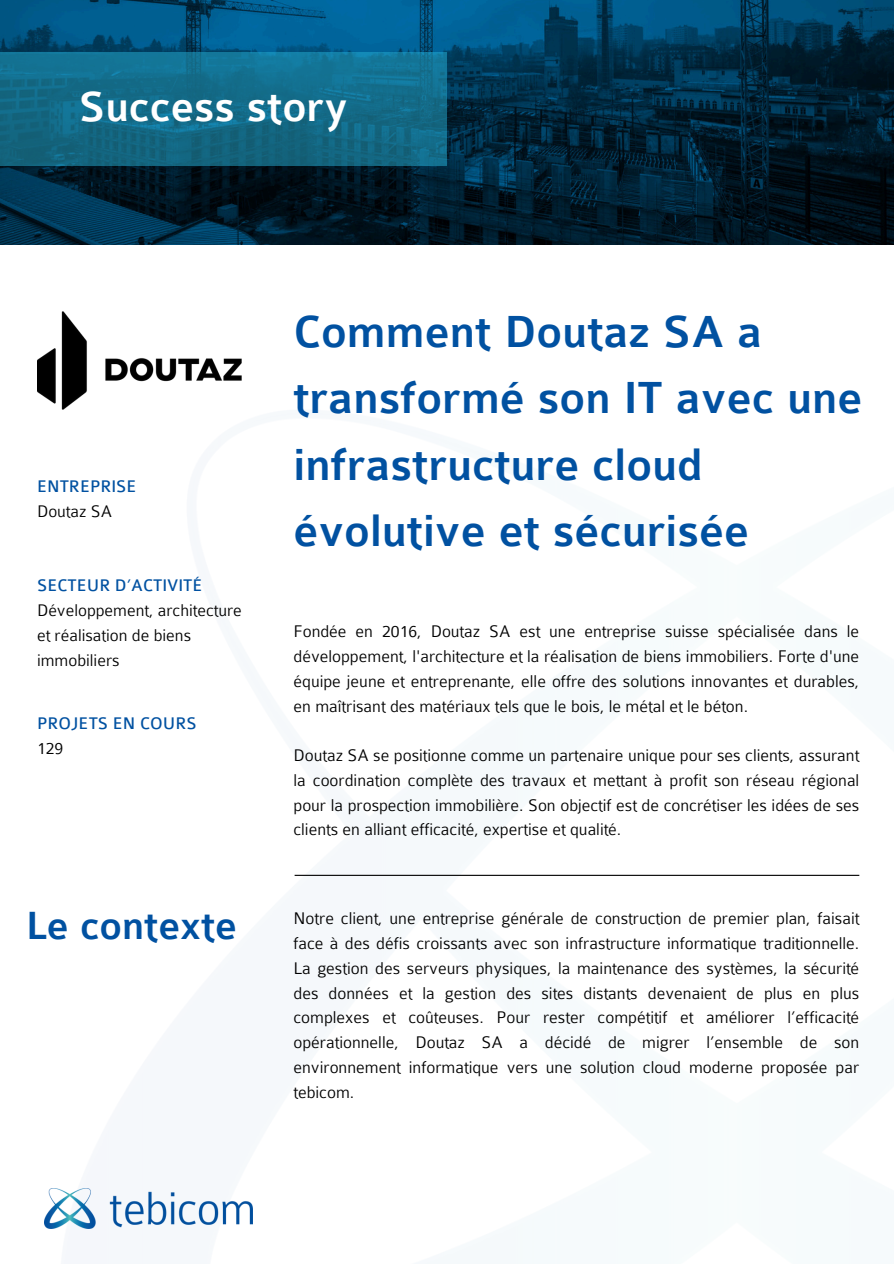
<style>
.page{position:relative;width:894px;height:1264px;background:#fff}
.page>*{position:absolute;margin:0;border:0;box-sizing:border-box;transform-origin:0 0}
.t1{font:500 48px/66.3px "Colaborate";color:#0151a1}
.t2{font:500 45px "Colaborate";color:#fff}
.t3{font:500 42px "Colaborate";color:#0151a1}
.t4{font:300 18px/24.8px "Colaborate";color:#000;text-align:justify}
.t5{font:18px/24.8px "Colaborate";color:#0151a1}
.s1{font-weight:300;color:#000}
</style>
<div class="page">
<img style="left:0;top:0;width:893px;height:244px">
<img style="left:45px;top:1188px;width:207px;height:40px">
<svg style="left:0;top:52px;width:446px;height:113px;background:#136b89"></svg>
<hr style="left:294px;top:874px;width:565px;height:1px;background:#000">
<img style="left:37px;top:312px;width:205px;height:98px">
<p class="t2" style="left:79px;top:83px;width:271px">Success story</p>
<p class="t5" style="left:37px;top:474px;width:101px">ENTREPRISE</p>
<p class="t4" style="left:37px;top:498px;width:76px">Doutaz SA</p>
<p class="t5" style="left:37px;top:573px;width:167px">SECTEUR D’ACTIVITÉ</p>
<p class="t4" style="left:37px;top:598px;width:206px;text-align:left">Développement, architecture et réalisation de biens immobiliers</p>
<p class="t5" style="left:37px;top:711px;width:161px">PROJETS EN COURS<br><span class="s1">129</span></p>
<h1 class="t1" style="left:293px;top:299px;width:570px">Comment Doutaz SA a transformé son IT avec une infrastructure cloud évolutive et sécurisée</h1>
<p class="t4" style="left:293px;top:619px;width:567px">Fondée en 2016, Doutaz SA est une entreprise suisse spécialisée dans le développement, l'architecture et la réalisation de biens immobiliers. Forte d'une équipe jeune et entreprenante, elle offre des solutions innovantes et durables, en maîtrisant des matériaux tels que le bois, le métal et le béton.</p>
<h1 class="t4" style="left:293px;top:743px;width:567px">Doutaz SA se positionne comme un partenaire unique pour ses clients, assurant la coordination complète des travaux et mettant à profit son réseau régional pour la prospection immobilière. Son objectif est de concrétiser les idées de ses clients en alliant efficacité, expertise et qualité.</h1>
<p class="t3" style="left:26px;top:903px;width:212px">Le contexte</p>
<p class="t4" style="left:293px;top:906px;width:567px">Notre client, une entreprise générale de construction de premier plan, faisait face à des défis croissants avec son infrastructure informatique traditionnelle.<br>La gestion des serveurs physiques, la maintenance des systèmes, la sécurité des données et la gestion des sites distants devenaient de plus en plus complexes et coûteuses. Pour rester compétitif et améliorer l’efficacité opérationnelle, Doutaz SA a décidé de migrer l’ensemble de son environnement informatique vers une solution cloud moderne proposée par tebicom.</p>
</div>
